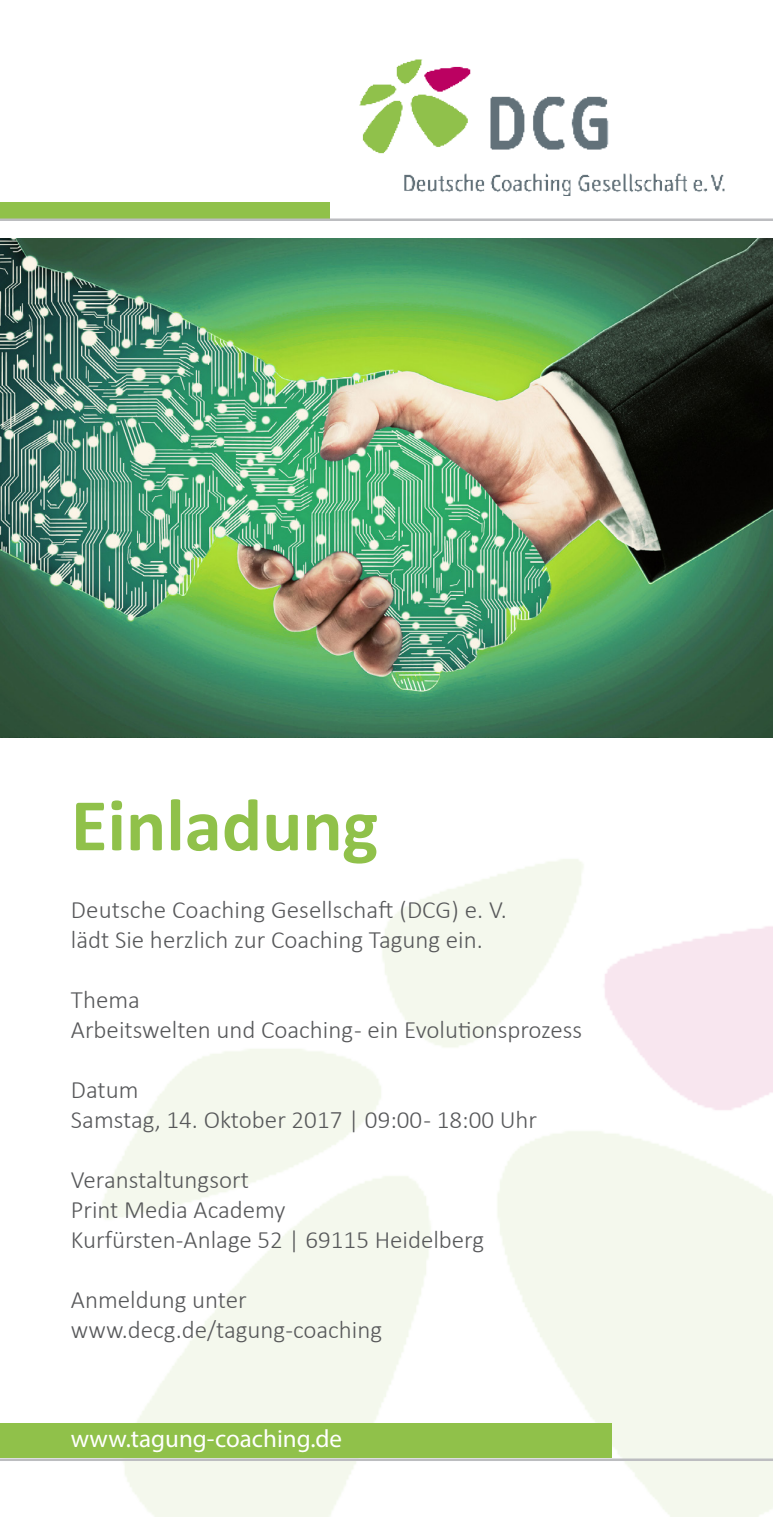
<style>
.page{position:relative;width:773px;height:1517px;background:#fff}
.page>*{position:absolute;margin:0;border:0;box-sizing:border-box;transform-origin:0 0}
.t1{font:700 75px "Calibri";color:#90c14a}
.t2{font:300 25px/30px "Calibri";color:#57585a}
.t3{font:25px "Myriad Pro";color:#fff}
</style>
<div class="page">
<img style="left:45px;top:859px;width:727px;height:658px">
<img style="left:360px;top:59px;width:365px;height:136px">
<div style="left:0;top:202px;width:330px;height:18px;background:#90c14a"></div>
<hr style="left:0;top:218px;width:772px;height:3px;background:#bcbdc0">
<div style="left:0;top:1423px;width:611px;height:34px;background:#90c14a"></div>
<hr style="left:0;top:1458px;width:772px;height:3px;background:#bcbdc0">
<img style="left:0;top:239px;width:772px;height:498px">
<p class="t1" style="left:71px;top:772px;width:309px">Einladung</p>
<p class="t2" style="left:71px;top:894px;width:437px">Deutsche Coaching Gesellschaft (DCG) e. V.</p>
<p class="t2" style="left:71px;top:924px;width:413px">lädt Sie herzlich zur Coaching Tagung ein.</p>
<p class="t2" style="left:71px;top:984px;width:512px">Thema<br>Arbeitswelten und Coaching - ein Evolutionsprozess</p>
<p class="t2" style="left:71px;top:1074px;width:69px">Datum</p>
<p class="t2" style="left:71px;top:1104px;width:467px">Samstag, 14. Oktober 2017 | 09:00 - 18:00 Uhr</p>
<p class="t2" style="left:71px;top:1164px;width:179px">Veranstaltungsort</p>
<p class="t2" style="left:71px;top:1194px;width:216px">Print Media Academy</p>
<p class="t2" style="left:71px;top:1224px;width:415px">Kurfürsten-Anlage 52 | 69115 Heidelberg</p>
<p class="t2" style="left:71px;top:1284px;width:177px">Anmeldung unter</p>
<p class="t2" style="left:71px;top:1314px;width:312px">www.decg.de/tagung-coaching</p>
<p class="t3" style="left:71px;top:1423px;width:273px">www.tagung-coaching.de</p>
</div>
